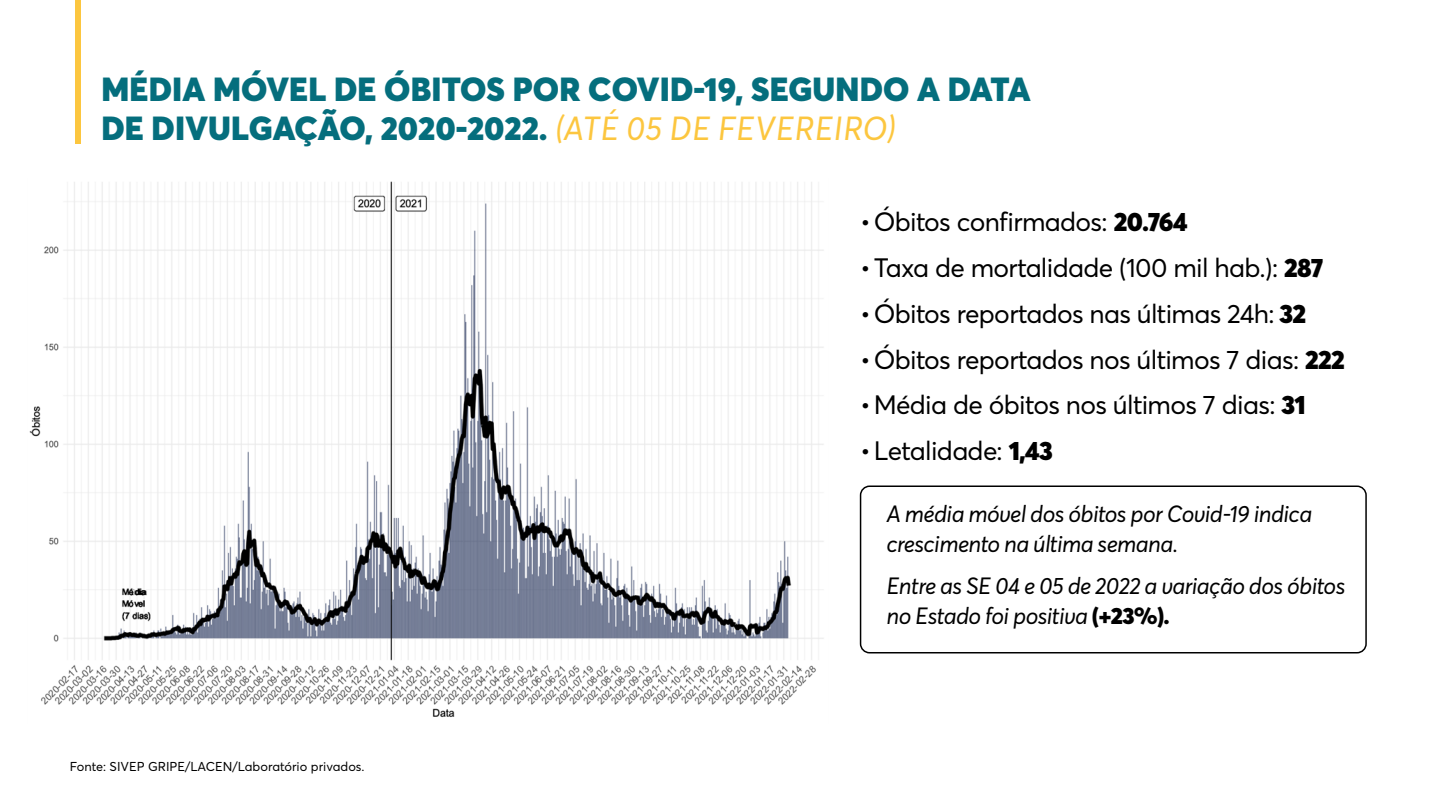
<style>
.page{position:relative;width:1440px;height:810px;background:#fff}
.page>*{position:absolute;margin:0;border:0;box-sizing:border-box;transform-origin:0 0}
.t1{font:900 33px/39px "Averta";letter-spacing:.005em;color:#056e7d}
.t2{font:26.25px "Averta";letter-spacing:-.025em;color:#000}
.t3{font:italic 23.25px/30.8px "Averta";letter-spacing:-.025em;color:#000}
.t4{font:12.75px "Averta";color:#000}
.s1{font-weight:400;font-style:italic;color:#fcc63f}
.s2{font-weight:900}
.s3{font-weight:900;font-style:normal}
</style>
<div class="page">
<div style="left:75px;top:0;width:6px;height:144px;background:#fcc63f"></div>
<img style="left:29px;top:181px;width:795px;height:536px">
<div style="left:860px;top:485px;width:507px;height:168px;border:2px solid #000;border-radius:9px"></div>
<p class="t1" style="left:101px;top:70px;width:931px">MÉDIA MÓVEL DE ÓBITOS POR COVID-19, SEGUNDO A DATA<br>DE DIVULGAÇÃO, 2020-2022. <span class="s1">(ATÉ 05 DE FEVEREIRO)</span></p>
<p class="t2" style="left:860px;top:206px;width:329px">•Óbitos confirmados: <span class="s2">20.764</span></p>
<p class="t2" style="left:860px;top:251px;width:465px">•Taxa de mortalidade (100 mil hab.): <span class="s2">287</span></p>
<p class="t2" style="left:860px;top:297px;width:448px">•Óbitos reportados nas últimas 24h: <span class="s2">32</span></p>
<p class="t2" style="left:860px;top:343px;width:486px">•Óbitos reportados nos últimos 7 dias: <span class="s2">222</span></p>
<p class="t2" style="left:860px;top:389px;width:447px">•Média de óbitos nos últimos 7 dias: <span class="s2">31</span></p>
<p class="t2" style="left:860px;top:434px;width:194px">•Letalidade: <span class="s2">1,43</span></p>
<p class="t4" style="left:70px;top:759px;width:296px">Fonte: SIVEP GRIPE/LACEN/Laboratório privados.</p>
<p class="t3" style="left:886px;top:499px;width:427px">A média móvel dos óbitos por Covid-19 indica crescimento na última semana.</p>
<p class="t3" style="left:886px;top:571px;width:461px;line-height:30px">Entre as SE 04 e 05 de 2022 a variação dos óbitos no Estado foi positiva <span class="s3">(+23%).</span></p>
</div>
